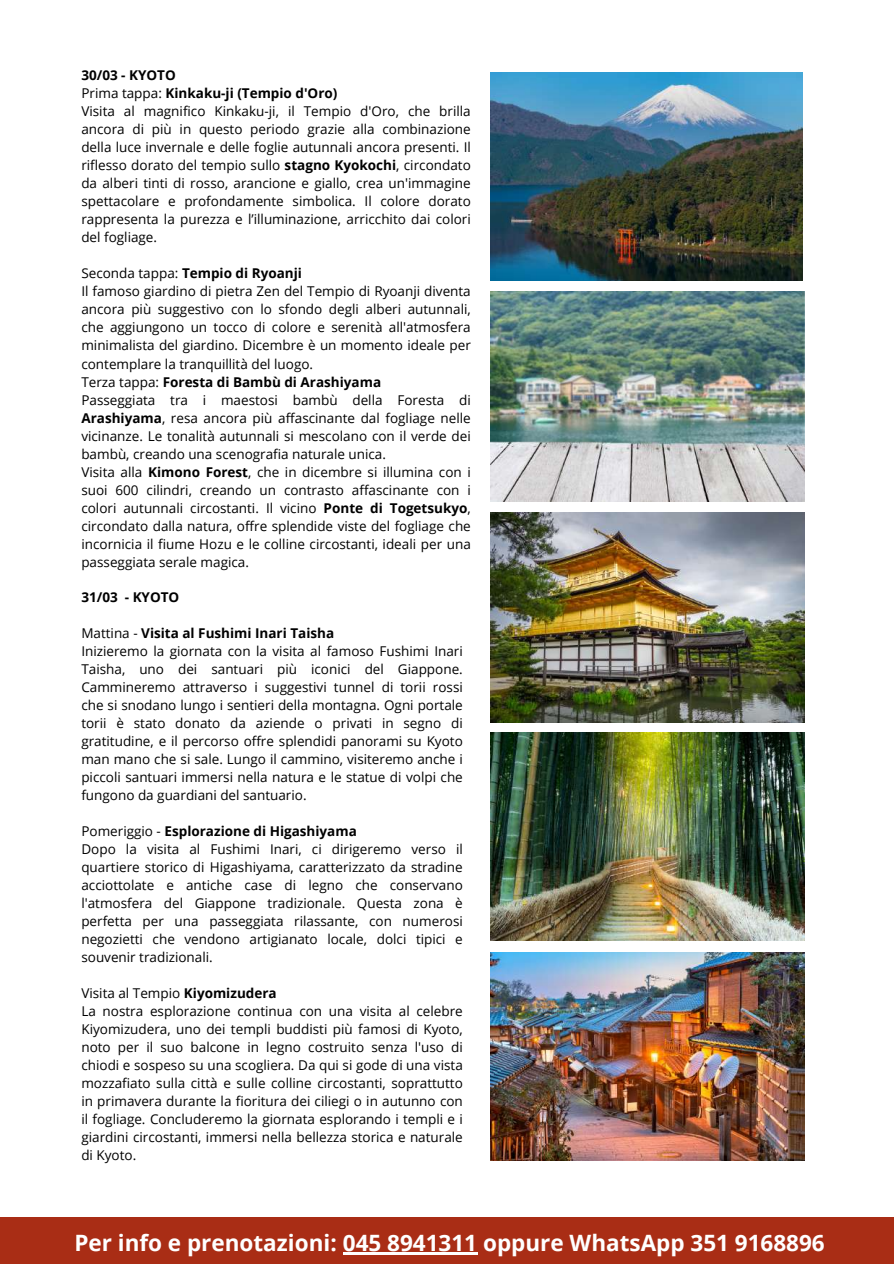
<style>
.page{position:relative;width:894px;height:1264px;background:#fff}
.page>*{position:absolute;margin:0;border:0;box-sizing:border-box;transform-origin:0 0}
.t1{font:700 22.5px "Open Sans";color:#fff}
.t2{font:13.5px/18px "Open Sans";color:#000}
.t3{font:700 13.5px "Open Sans";color:#000}
.s1{font-weight:700}
</style>
<div class="page">
<img style="left:490px;top:732px;width:314px;height:208px">
<img style="left:490px;top:952px;width:314px;height:208px">
<img style="left:490px;top:512px;width:314px;height:211px">
<img style="left:490px;top:292px;width:314px;height:209px">
<div style="left:0;top:1216px;width:893px;height:47px;background:#a92d15"></div>
<img style="left:490px;top:72px;width:312px;height:209px">
<hr style="left:343px;top:1252px;width:134px;height:2px;background:#fff">
<p class="t2" style="left:81px;top:66px;width:391px"><span class="s1">30/03 - KYOTO<br></span>Prima tappa: <span class="s1">Kinkaku-ji (Tempio d'Oro)<br></span>Visita al magnifico Kinkaku-ji, il Tempio d'Oro, che brilla ancora di più in questo periodo grazie alla combinazione della luce invernale e delle foglie autunnali ancora presenti. Il riflesso dorato del tempio sullo <span class="s1">stagno Kyokochi</span>, circondato da alberi tinti di rosso, arancione e giallo, crea un'immagine spettacolare e profondamente simbolica. Il colore dorato rappresenta la purezza e l’illuminazione, arricchito dai colori del fogliage.</p>
<p class="t2" style="left:81px;top:264px;width:391px">Seconda tappa: <span class="s1">Tempio di Ryoanji<br></span>Il famoso giardino di pietra Zen del Tempio di Ryoanji diventa ancora più suggestivo con lo sfondo degli alberi autunnali, che aggiungono un tocco di colore e serenità all'atmosfera minimalista del giardino. Dicembre è un momento ideale per contemplare la tranquillità del luogo.<br>Terza tappa: <span class="s1">Foresta di Bambù di Arashiyama<br></span>Passeggiata tra i maestosi bambù della Foresta di <span class="s1">Arashiyama</span>, resa ancora più affascinante dal fogliage nelle vicinanze. Le tonalità autunnali si mescolano con il verde dei bambù, creando una scenografia naturale unica.<br>Visita alla <span class="s1">Kimono Forest</span>, che in dicembre si illumina con i suoi 600 cilindri, creando un contrasto affascinante con i colori autunnali circostanti. Il vicino <span class="s1">Ponte di Togetsukyo</span>, circondato dalla natura, offre splendide viste del fogliage che incornicia il fiume Hozu e le colline circostanti, ideali per una passeggiata serale magica.</p>
<p class="t3" style="left:81px;top:587px;width:99px">31/03 - KYOTO</p>
<p class="t2" style="left:81px;top:623px;width:383px">Mattina - <span class="s1">Visita al Fushimi Inari Taisha<br></span>Inizieremo la giornata con la visita al famoso Fushimi Inari Taisha, uno dei santuari più iconici del Giappone.<br>Cammineremo attraverso i suggestivi tunnel di torii rossi che si snodano lungo i sentieri della montagna. Ogni portale torii è stato donato da aziende o privati in segno di gratitudine, e il percorso offre splendidi panorami su Kyoto man mano che si sale. Lungo il cammino, visiteremo anche i piccoli santuari immersi nella natura e le statue di volpi che fungono da guardiani del santuario.</p>
<p class="t2" style="left:81px;top:821px;width:383px">Pomeriggio - <span class="s1">Esplorazione di Higashiyama<br></span>Dopo la visita al Fushimi Inari, ci dirigeremo verso il quartiere storico di Higashiyama, caratterizzato da stradine acciottolate e antiche case di legno che conservano l'atmosfera del Giappone tradizionale. Questa zona è perfetta per una passeggiata rilassante, con numerosi negozietti che vendono artigianato locale, dolci tipici e souvenir tradizionali.</p>
<p class="t2" style="left:81px;top:983px;width:383px">Visita al Tempio <span class="s1">Kiyomizudera<br></span>La nostra esplorazione continua con una visita al celebre Kiyomizudera, uno dei templi buddisti più famosi di Kyoto, noto per il suo balcone in legno costruito senza l'uso di chiodi e sospeso su una scogliera. Da qui si gode di una vista mozzafiato sulla città e sulle colline circostanti, soprattutto in primavera durante la fioritura dei ciliegi o in autunno con il fogliage. Concluderemo la giornata esplorando i templi e i giardini circostanti, immersi nella bellezza storica e naturale di Kyoto.</p>
<h1 class="t1" style="left:74px;top:1226px;width:751px">Per info e prenotazioni: 045 8941311 oppure WhatsApp 351 9168896</h1>
</div>
